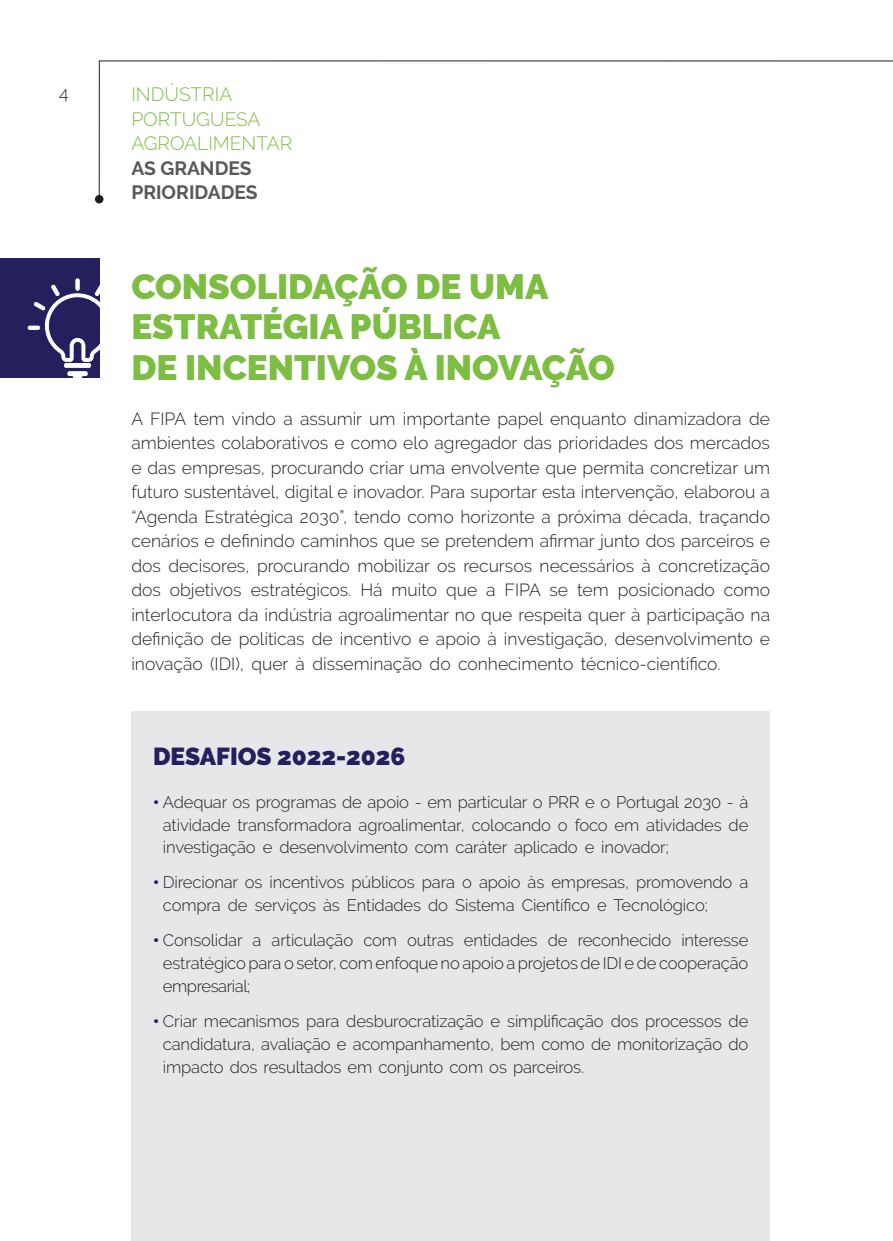
<style>
.page{position:relative;width:893px;height:1241px;background:#fff}
.page>*{position:absolute;margin:0;border:0;box-sizing:border-box;transform-origin:0 0}
.t1{font:900 35px/40.2px "Raleway";color:#7cbd42}
.t2{font:900 24.5px "Raleway";color:#24205e}
.t3{font:300 19.25px/24.5px "Raleway";color:#7cbd42}
.t4{font:700 19.25px/24.5px "Raleway";color:#57585a}
.t5{font:300 17.5px/24.5px "Raleway";color:#231f20;text-align:justify}
.t6{font:300 16.62px/22.8px "Raleway";letter-spacing:-.01em;color:#231f20;text-align:justify}
.s1{font-weight:900;color:#24205e}
</style>
<div class="page">
<div style="left:131px;top:711px;width:639px;height:529px;background:#e6e7e9"></div>
<svg style="left:99px;top:60px;width:794px;height:135px"></svg>
<div style="left:95px;top:195px;width:9px;height:8px;background:#231f20;border-radius:50%"></div>
<div style="left:0;top:258px;width:99px;height:119px;background:#24205e"></div>
<div style="left:64px;top:363px;width:27px;height:4px;border:1px solid #fff"></div>
<svg style="left:67px;top:371px;width:21px;height:6px"></svg>
<div style="left:76px;top:278px;width:4px;height:12px;border:1px solid #fff;border-radius:2px"></div>
<svg style="left:28px;top:279px;width:71px;height:83px"></svg>
<div style="left:28px;top:326px;width:12px;height:4px;border:1px solid #fff;border-radius:2px"></div>
<p class="t5" style="left:59px;top:81px;width:11px">4</p>
<p class="t3" style="left:131px;top:82px;width:162px">INDÚSTRIA<br>PORTUGUESA<br>AGROALIMENTAR</p>
<p class="t4" style="left:131px;top:156px;width:128px">AS GRANDES<br>PRIORIDADES</p>
<h1 class="t1" style="left:131px;top:267px;width:485px">CONSOLIDAÇÃO DE UMA<br>ESTRATÉGIA PÚBLICA<br>DE INCENTIVOS À INOVAÇÃO</h1>
<p class="t5" style="left:131px;top:406px;width:640px">A FIPA tem vindo a assumir um importante papel enquanto dinamizadora de ambientes colaborativos e como elo agregador das prioridades dos mercados e das empresas, procurando criar uma envolvente que permita concretizar um futuro sustentável, digital e inovador. Para suportar esta intervenção, elaborou a “Agenda Estratégica 2030”, tendo como horizonte a próxima década, traçando cenários e definindo caminhos que se pretendem afirmar junto dos parceiros e dos decisores, procurando mobilizar os recursos necessários à concretização dos objetivos estratégicos. Há muito que a FIPA se tem posicionado como interlocutora da indústria agroalimentar no que respeita quer à participação na definição de políticas de incentivo e apoio à investigação, desenvolvimento e inovação (IDI), quer à disseminação do conhecimento técnico-científico.</p>
<h2 class="t2" style="left:153px;top:742px;width:254px">DESAFIOS 2022-2026</h2>
<p class="t6" style="left:163px;top:790px;width:587px;text-indent:-10px"><span class="s1">•</span> Adequar os programas de apoio - em particular o PRR e o Portugal 2030 - à atividade transformadora agroalimentar, colocando o foco em atividades de investigação e desenvolvimento com caráter aplicado e inovador;</p>
<p class="t6" style="left:163px;top:871px;width:587px;text-indent:-10px"><span class="s1">•</span> Direcionar os incentivos públicos para o apoio às empresas, promovendo a compra de serviços às Entidades do Sistema Científico e Tecnológico;</p>
<p class="t6" style="left:163px;top:928px;width:587px;text-indent:-10px"><span class="s1">•</span> Consolidar a articulação com outras entidades de reconhecido interesse estratégico para o setor, com enfoque no apoio a projetos de IDI e de cooperação empresarial;</p>
<p class="t6" style="left:163px;top:1009px;width:587px;text-indent:-10px"><span class="s1">•</span> Criar mecanismos para desburocratização e simplificação dos processos de candidatura, avaliação e acompanhamento, bem como de monitorização do impacto dos resultados em conjunto com os parceiros.</p>
</div>
